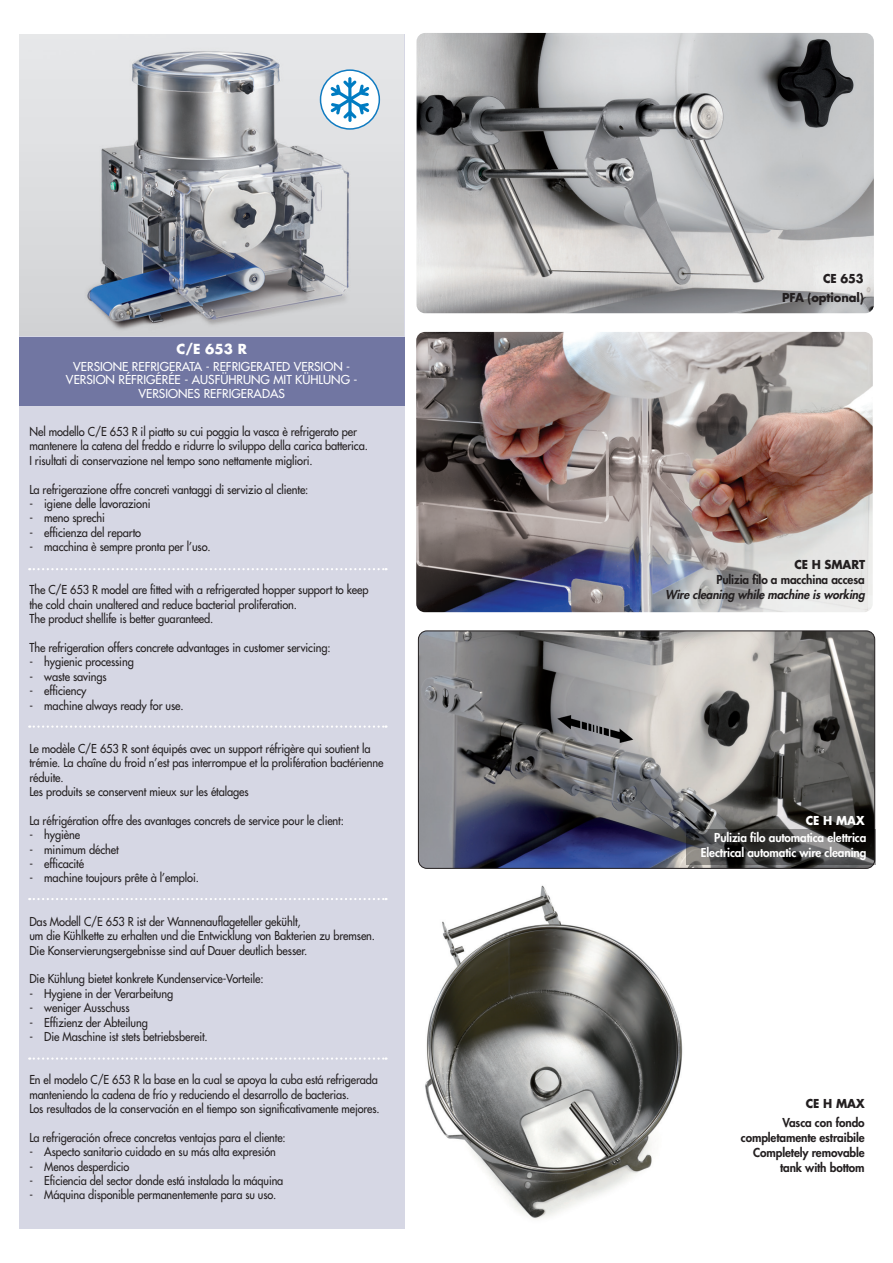
<style>
.page{position:relative;width:893px;height:1263px;background:#fff}
.page>*{position:absolute;margin:0;border:0;box-sizing:border-box;transform-origin:0 0}
.t1{font:700 13.5px "Futura";color:#fff}
.t2{font:12px/14.4px "Futura";letter-spacing:-.01em;color:#231f20;scale:.92 1}
.t3{font:12px/14.4px "Futura";letter-spacing:-.01em;color:#231f20;scale:.91 1}
.t4{font:12px/13.5px "Futura";color:#fff;text-align:center}
.t5{font:800 12px/15px "Futura";letter-spacing:-.01em;color:#231f20;text-align:right}
.t6{font:800 12px/15px "Futura";letter-spacing:-.01em;color:#fff;text-align:right}
.t7{font:italic 800 12px "Futura";color:#231f20}
.t8{font:700 12px/18.8px "Futura";letter-spacing:-.01em;color:#231f20;text-align:right;scale:.95 1}
.t9{font:700 12px "Futura";color:#fff;scale:.95 1}
</style>
<div class="page">
<img style="left:416px;top:33px;width:458px;height:280px">
<div style="left:19px;top:34px;width:386px;height:1195px;background:#d6d7e4"></div>
<img style="left:19px;top:35px;width:385px;height:301px">
<div style="left:320px;top:70px;width:59px;height:59px;background:#fff;border-radius:50%"></div>
<div style="left:320px;top:69px;width:60px;height:61px;border:2px solid #107bc1;border-radius:50%"></div>
<svg style="left:330px;top:77px;width:39px;height:45px"></svg>
<div style="left:812px;top:263px;width:62px;height:32px;background:#fff;opacity:.75"></div>
<div style="left:19px;top:337px;width:386px;height:69px;background:#7176a2"></div>
<svg style="left:29px;top:568px;width:357px;height:2px"></svg>
<svg style="left:29px;top:725px;width:357px;height:3px"></svg>
<svg style="left:29px;top:898px;width:357px;height:2px"></svg>
<svg style="left:29px;top:1057px;width:357px;height:3px"></svg>
<img style="left:425px;top:885px;width:258px;height:334px">
<img style="left:416px;top:332px;width:457px;height:280px">
<img style="left:418px;top:631px;width:457px;height:237px">
<div style="left:418px;top:631px;width:457px;height:237px;border:1px solid #231f20;border-radius:9px"></div>
<svg style="left:686px;top:829px;width:189px;height:35px"></svg>
<p class="t1" style="left:177px;top:340px;width:72px">C/E 653 R</p>
<p class="t4" style="left:66px;top:359px;width:293px">VERSIONE REFRIGERATA - REFRIGERATED VERSION -<br>VERSION RÉFRIGÉRÉE - AUSFÜHRUNG MIT KÜHLUNG -<br>VERSIONES REFRIGERADAS</p>
<p class="t2" style="left:29px;top:424px;width:369px">Nel modello C/E 653 R il piatto su cui poggia la vasca è refrigerato per mantenere la catena del freddo e ridurre lo sviluppo della carica batterica.<br>I risultati di conservazione nel tempo sono nettamente migliori.</p>
<p class="t2" style="left:29px;top:482px;width:305px">La refrigerazione offre concreti vantaggi di servizio al cliente:</p>
<p class="t2" style="left:29px;top:496px;width:133px">- igiene delle lavorazioni</p>
<p class="t2" style="left:29px;top:511px;width:84px">- meno sprechi</p>
<p class="t2" style="left:29px;top:525px;width:123px">- efficienza del reparto</p>
<p class="t2" style="left:29px;top:539px;width:199px">- macchina è sempre pronta per l’uso.</p>
<p class="t2" style="left:29px;top:583px;width:370px">The C/E 653 R model are fitted with a refrigerated hopper support to keep the cold chain unaltered and reduce bacterial proliferation.<br>The product shellife is better guaranteed.</p>
<p class="t2" style="left:29px;top:640px;width:329px">The refrigeration offers concrete advantages in customer servicing:</p>
<p class="t2" style="left:29px;top:655px;width:115px">- hygienic processing</p>
<p class="t2" style="left:29px;top:669px;width:86px">- waste savings</p>
<p class="t2" style="left:29px;top:683px;width:64px">- efficiency</p>
<p class="t2" style="left:29px;top:698px;width:169px">- machine always ready for use.</p>
<p class="t2" style="left:29px;top:741px;width:386px">Le modèle C/E 653 R sont équipés avec un support réfrigère qui soutient la trémie. La chaîne du froid n’est pas interrompue et la prolifération bactérienne réduite.<br>Les produits se conservent mieux sur les étalages</p>
<p class="t2" style="left:29px;top:813px;width:343px">La réfrigération offre des avantages concrets de service pour le client:</p>
<p class="t2" style="left:29px;top:827px;width:57px">- hygiène</p>
<p class="t2" style="left:29px;top:842px;width:99px">- minimum déchet</p>
<p class="t2" style="left:29px;top:856px;width:61px">- efficacité</p>
<p class="t2" style="left:29px;top:871px;width:186px">- machine toujours prête à l’emploi.</p>
<p class="t2" style="left:29px;top:914px;width:377px">Das Modell C/E 653 R ist der Wannenauflageteller gekühlt,<br>um die Kühlkette zu erhalten und die Entwicklung von Bakterien zu bremsen.<br>Die Konservierungsergebnisse sind auf Dauer deutlich besser.</p>
<p class="t2" style="left:29px;top:971px;width:256px">Die Kühlung bietet konkrete Kundenservice-Vorteile:</p>
<p class="t2" style="left:29px;top:986px;width:158px">- Hygiene in der Verarbeitung</p>
<p class="t2" style="left:29px;top:1000px;width:110px">- weniger Ausschuss</p>
<p class="t2" style="left:29px;top:1015px;width:130px">- Effizienz der Abteilung</p>
<p class="t2" style="left:29px;top:1029px;width:195px">- Die Maschine ist stets betriebsbereit.</p>
<p class="t3" style="left:29px;top:1072px;width:386px">En el modelo C/E 653 R la base en la cual se apoya la cuba está refrigerada manteniendo la cadena de frío y reduciendo el desarrollo de bacterias.<br>Los resultados de la conservación en el tiempo son significativamente mejores.</p>
<p class="t3" style="left:29px;top:1130px;width:283px">La refrigeración ofrece concretas ventajas para el cliente:</p>
<p class="t3" style="left:29px;top:1144px;width:272px">- Aspecto sanitario cuidado en su más alta expresión</p>
<p class="t3" style="left:29px;top:1159px;width:111px">- Menos desperdicio</p>
<p class="t3" style="left:29px;top:1173px;width:281px">- Eficiencia del sector donde está instalada la máquina</p>
<p class="t3" style="left:29px;top:1187px;width:273px">- Máquina disponible permanentemente para su uso.</p>
<p class="t8" style="left:782px;top:269px;width:87px">CE 653<br>PFA (optional)</p>
<p class="t8" style="left:794px;top:555px;width:76px">CE H SMART</p>
<p class="t5" style="left:716px;top:572px;width:150px">Pulizia filo a macchina accesa</p>
<p class="t7" style="left:665px;top:587px;width:204px">Wire cleaning while machine isworking</p>
<p class="t9" style="left:806px;top:812px;width:64px">CE H MAX</p>
<p class="t6" style="left:701px;top:830px;width:167px">Pulizia filo automatica elettrica<br>Electrical automatic wire cleaning</p>
<p class="t8" style="left:806px;top:1093px;width:64px">CE H MAX</p>
<p class="t5" style="left:741px;top:1114px;width:125px">Vasca con fondo completamente estraibile<br>Completely removable tank with bottom</p>
</div>
